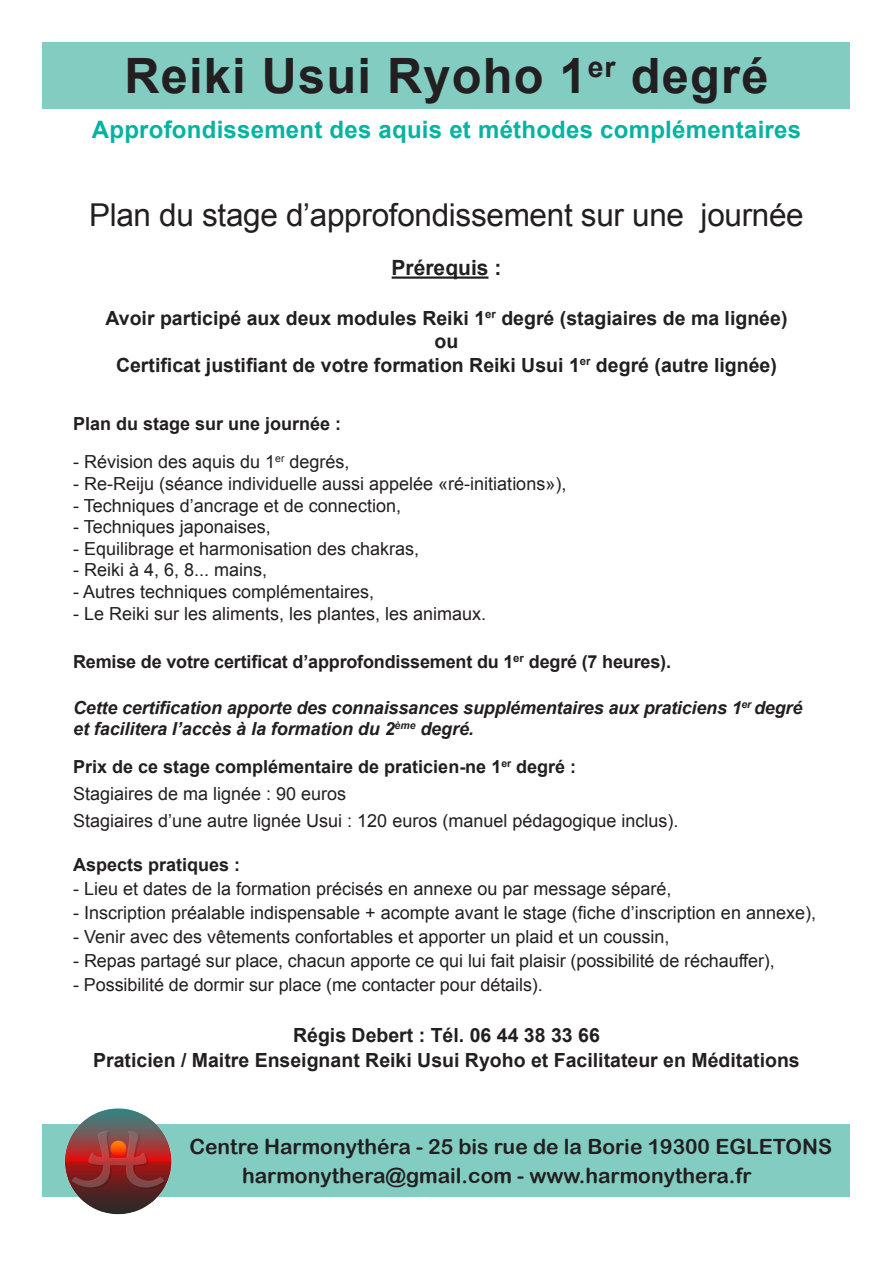
<style>
.page{position:relative;width:893px;height:1263px;background:#fff}
.page>*{position:absolute;margin:0;border:0;box-sizing:border-box;transform-origin:0 0}
.t1{font:700 48.75px "Arial";letter-spacing:.025em;color:#231f20}
.t2{font:31.5px "Arial";letter-spacing:-.01em;color:#231f20}
.t3{font:700 24px "Arial";letter-spacing:.01em;color:#05b3a1}
.t4{font:21px "Arial Rounded MT Bold";color:#231f20}
.t5{font:700 21px "Arial";color:#231f20}
.t6{font:700 19.5px "Arial";color:#231f20}
.t7{font:18px "Arial";color:#231f20}
.t8{font:700 18px "Arial";color:#231f20}
.t9{font:italic 700 18px/21.6px "Arial";letter-spacing:-.01em;color:#231f20}
</style>
<div class="page">
<div style="left:43px;top:43px;width:807px;height:66px;background:#82ccc2"></div>
<hr style="left:392px;top:276px;width:96px;height:3px;background:#231f20">
<div style="left:43px;top:1125px;width:807px;height:72px;background:#82ccc2"></div>
<img style="left:58px;top:1108px;width:126px;height:107px">
<p class="t1" style="left:124px;top:49px;width:646px">Reiki Usui Ryoho 1<sup>er</sup> degré</p>
<p class="t3" style="left:92px;top:116px;width:711px">Approfondissement des aquis et méthodes complémentaires</p>
<p class="t2" style="left:89px;top:197px;width:716px">Plan du stage d’approfondissement sur une journée</p>
<p class="t5" style="left:392px;top:256px;width:111px">Prérequis :</p>
<p class="t6" style="left:105px;top:307px;width:683px">Avoir participé aux deux modules Reiki 1<sup>er</sup> degré (stagiaires de ma lignée)</p>
<p class="t6" style="left:435px;top:330px;width:25px">ou</p>
<p class="t6" style="left:116px;top:354px;width:662px">Certificat justifiant de votre formation Reiki Usui 1<sup>er</sup> degré (autre lignée)</p>
<p class="t8" style="left:73px;top:414px;width:270px">Plan du stage sur une journée :</p>
<p class="t7" style="left:73px;top:452px;width:278px">- Révision des aquis du 1<sup>er</sup> degrés,</p>
<p class="t7" style="left:73px;top:473px;width:495px">- Re-Reiju (séance individuelle aussi appelée «ré-initiations»),</p>
<p class="t7" style="left:73px;top:495px;width:329px">- Techniques d’ancrage et de connection,</p>
<p class="t7" style="left:73px;top:517px;width:199px">- Techniques japonaises,</p>
<p class="t7" style="left:73px;top:538px;width:348px">- Equilibrage et harmonisation des chakras,</p>
<p class="t7" style="left:73px;top:560px;width:196px">- Reiki à 4, 6, 8... mains,</p>
<p class="t7" style="left:73px;top:581px;width:303px">- Autres techniques complémentaires,</p>
<p class="t7" style="left:73px;top:603px;width:415px">- Le Reiki sur les aliments, les plantes, les animaux.</p>
<p class="t8" style="left:73px;top:652px;width:599px">Remise de votre certificat d’approfondissement du 1<sup>er</sup> degré (7 heures).</p>
<p class="t9" style="left:73px;top:697px;width:731px">Cette certification apporte des connaissances supplémentaires aux praticiens 1<sup>er</sup> degré et facilitera l’accès à la formation du 2<sup>ème</sup> degré.</p>
<p class="t8" style="left:73px;top:757px;width:505px">Prix de ce stage complémentaire de praticien-ne 1<sup>er</sup> degré :</p>
<p class="t7" style="left:73px;top:784px;width:275px">Stagiaires de ma lignée : 90 euros</p>
<p class="t7" style="left:73px;top:811px;width:607px">Stagiaires d’une autre lignée Usui : 120 euros (manuel pédagogique inclus).</p>
<p class="t8" style="left:73px;top:854px;width:169px">Aspects pratiques :</p>
<p class="t7" style="left:73px;top:878px;width:600px">- Lieu et dates de la formation précisés en annexe ou par message séparé,</p>
<p class="t7" style="left:73px;top:902px;width:744px">- Inscription préalable indispensable + acompte avant le stage (fiche d’inscription en annexe),</p>
<p class="t7" style="left:73px;top:926px;width:598px">- Venir avec des vêtements confortables et apporter un plaid et un coussin,</p>
<p class="t7" style="left:73px;top:950px;width:703px">- Repas partagé sur place, chacun apporte ce qui lui fait plaisir (possibilité de réchauffer),</p>
<p class="t7" style="left:73px;top:974px;width:471px">- Possibilité de dormir sur place (me contacter pour détails).</p>
<p class="t6" style="left:293px;top:1024px;width:308px">Régis Debert : Tél. 06 44 38 33 66</p>
<p class="t6" style="left:93px;top:1049px;width:708px">Praticien / Maitre Enseignant Reiki Usui Ryoho et Facilitateur en Méditations</p>
<p class="t4" style="left:190px;top:1134px;width:644px">Centre Harmonythéra - 25 bis rue de la Borie 19300 EGLETONS</p>
<p class="t4" style="left:242px;top:1163px;width:511px">harmonythera@gmail.com - www.harmonythera.fr</p>
</div>
